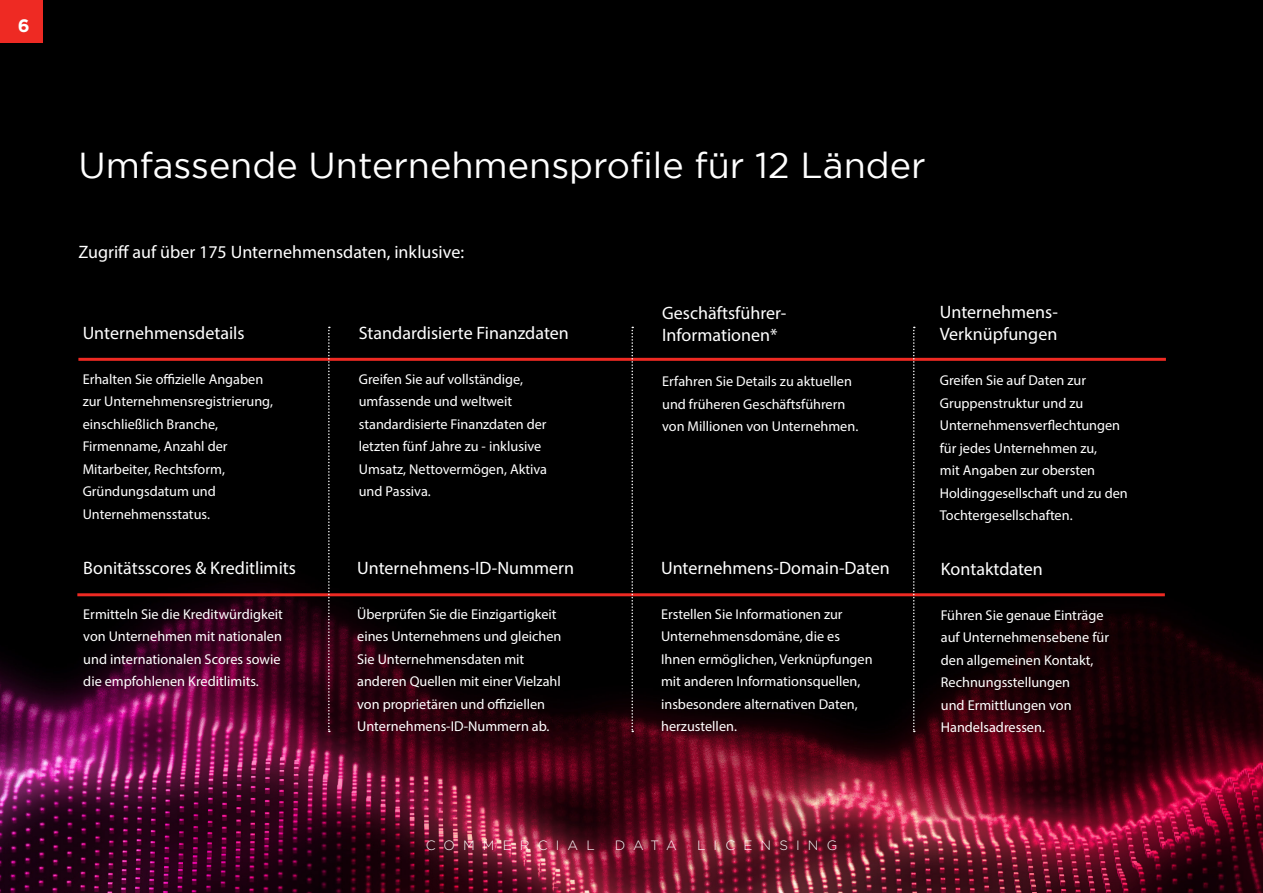
<style>
.page{position:relative;width:1263px;height:893px;background:#fff}
.page>*{position:absolute;margin:0;border:0;box-sizing:border-box;transform-origin:0 0}
.t1{font:36px "Gotham";color:#fff}
.t2{font:18px/22.5px "Myriad Pro";color:#fff}
.t3{font:700 18px "Gotham";color:#fff}
.t4{font:14.25px/22.5px "Myriad Pro";color:#fff}
.t5{font:300 13.5px "Gotham";letter-spacing:.6em;color:#fff}
</style>
<div class="page">
<img style="left:0;top:0;width:1263px;height:893px">
<hr style="left:78px;top:358px;width:1088px;height:3px;background:#ee2a23">
<hr style="left:77px;top:593px;width:1088px;height:3px;background:#ee2a23">
<svg style="left:328px;top:327px;width:2px;height:405px"></svg>
<svg style="left:631px;top:327px;width:2px;height:405px"></svg>
<svg style="left:913px;top:327px;width:2px;height:405px"></svg>
<div style="left:0;top:0;width:43px;height:43px;background:#ee2a23"></div>
<p class="t3" style="left:18px;top:15px;width:13px">6</p>
<p class="t1" style="left:78px;top:145px;width:849px">Umfassende Unternehmensprofile für 12 Länder</p>
<p class="t2" style="left:78px;top:240px;width:387px">Zugriff auf über 175 Unternehmensdaten, inklusive:</p>
<p class="t2" style="left:83px;top:321px;width:163px">Unternehmensdetails</p>
<p class="t4" style="left:83px;top:368px;width:182px">Erhalten Sie offizielle Angaben</p>
<p class="t4" style="left:83px;top:390px;width:192px">zur Unternehmensregistrierung,</p>
<p class="t4" style="left:83px;top:413px;width:137px">einschließlich Branche,</p>
<p class="t4" style="left:83px;top:435px;width:146px">Firmenname, Anzahl der</p>
<p class="t4" style="left:83px;top:458px;width:144px">Mitarbeiter, Rechtsform,</p>
<p class="t4" style="left:83px;top:480px;width:135px">Gründungsdatum und</p>
<p class="t4" style="left:83px;top:503px;width:129px">Unternehmensstatus.</p>
<p class="t2" style="left:83px;top:556px;width:214px">Bonitätsscores &amp; Kreditlimits</p>
<p class="t4" style="left:83px;top:602px;width:201px">Ermitteln Sie die Kreditwürdigkeit</p>
<p class="t4" style="left:83px;top:625px;width:200px">von Unternehmen mit nationalen</p>
<p class="t4" style="left:83px;top:647px;width:199px">und internationalen Scores sowie</p>
<p class="t4" style="left:83px;top:670px;width:177px">die empfohlenen Kreditlimits.</p>
<p class="t2" style="left:359px;top:321px;width:212px">Standardisierte Finanzdaten</p>
<p class="t4" style="left:359px;top:368px;width:190px">Greifen Sie auf vollständige, umfassende und weltweit standardisierte Finanzdaten der letzten fünf Jahre zu - inklusive<br>Umsatz, Nettovermögen, Aktiva und Passiva.</p>
<p class="t2" style="left:357px;top:556px;width:218px">Unternehmens-ID-Nummern</p>
<p class="t4" style="left:357px;top:603px;width:201px">Überprüfen Sie die Einzigartigkeit</p>
<p class="t4" style="left:357px;top:625px;width:206px">eines Unternehmens und gleichen</p>
<p class="t4" style="left:357px;top:648px;width:169px">Sie Unternehmensdaten mit</p>
<p class="t4" style="left:357px;top:670px;width:205px">anderen Quellen mit einer Vielzahl</p>
<p class="t4" style="left:357px;top:693px;width:189px">von proprietären und offiziellen</p>
<p class="t4" style="left:357px;top:715px;width:194px">Unternehmens-ID-Nummern ab.</p>
<p class="t2" style="left:662px;top:301px;width:126px">Geschäftsführer-<br>Informationen*</p>
<p class="t4" style="left:662px;top:370px;width:191px">Erfahren Sie Details zu aktuellen</p>
<p class="t4" style="left:662px;top:393px;width:185px">und früheren Geschäftsführern</p>
<p class="t4" style="left:662px;top:415px;width:198px">von Millionen von Unternehmen.</p>
<p class="t2" style="left:661px;top:556px;width:230px">Unternehmens-Domain-Daten</p>
<p class="t4" style="left:661px;top:602px;width:183px">Erstellen Sie Informationen zur</p>
<p class="t4" style="left:661px;top:625px;width:180px">Unternehmensdomäne, die es</p>
<p class="t4" style="left:661px;top:647px;width:213px">Ihnen ermöglichen, Verknüpfungen</p>
<p class="t4" style="left:661px;top:670px;width:201px">mit anderen Informationsquellen,</p>
<p class="t4" style="left:661px;top:692px;width:198px">insbesondere alternativen Daten,</p>
<p class="t4" style="left:661px;top:715px;width:77px">herzustellen.</p>
<p class="t2" style="left:940px;top:300px;width:120px">Unternehmens-</p>
<p class="t2" style="left:940px;top:323px;width:119px">Verknüpfungen</p>
<p class="t4" style="left:940px;top:369px;width:148px">Greifen Sie auf Daten zur</p>
<p class="t4" style="left:940px;top:392px;width:145px">Gruppenstruktur und zu</p>
<p class="t4" style="left:940px;top:414px;width:182px">Unternehmensverflechtungen</p>
<p class="t4" style="left:940px;top:437px;width:159px">für jedes Unternehmen zu,</p>
<p class="t4" style="left:940px;top:459px;width:157px">mit Angaben zur obersten</p>
<p class="t4" style="left:940px;top:482px;width:190px">Holdinggesellschaft und zu den</p>
<p class="t4" style="left:940px;top:504px;width:134px">Tochtergesellschaften.</p>
<p class="t2" style="left:941px;top:557px;width:104px">Kontaktdaten</p>
<p class="t4" style="left:941px;top:604px;width:164px">Führen Sie genaue Einträge</p>
<p class="t4" style="left:941px;top:626px;width:170px">auf Unternehmensebene für</p>
<p class="t4" style="left:941px;top:649px;width:154px">den allgemeinen Kontakt,</p>
<p class="t4" style="left:941px;top:671px;width:131px">Rechnungsstellungen</p>
<p class="t4" style="left:941px;top:694px;width:132px">und Ermittlungen von</p>
<p class="t4" style="left:941px;top:716px;width:106px">Handelsadressen.</p>
<p class="t5" style="left:426px;top:838px;width:170px">COMMERCIAL</p>
<p class="t5" style="left:615px;top:838px;width:63px">DATA</p>
<p class="t5" style="left:697px;top:838px;width:142px">LICENSING</p>
</div>
